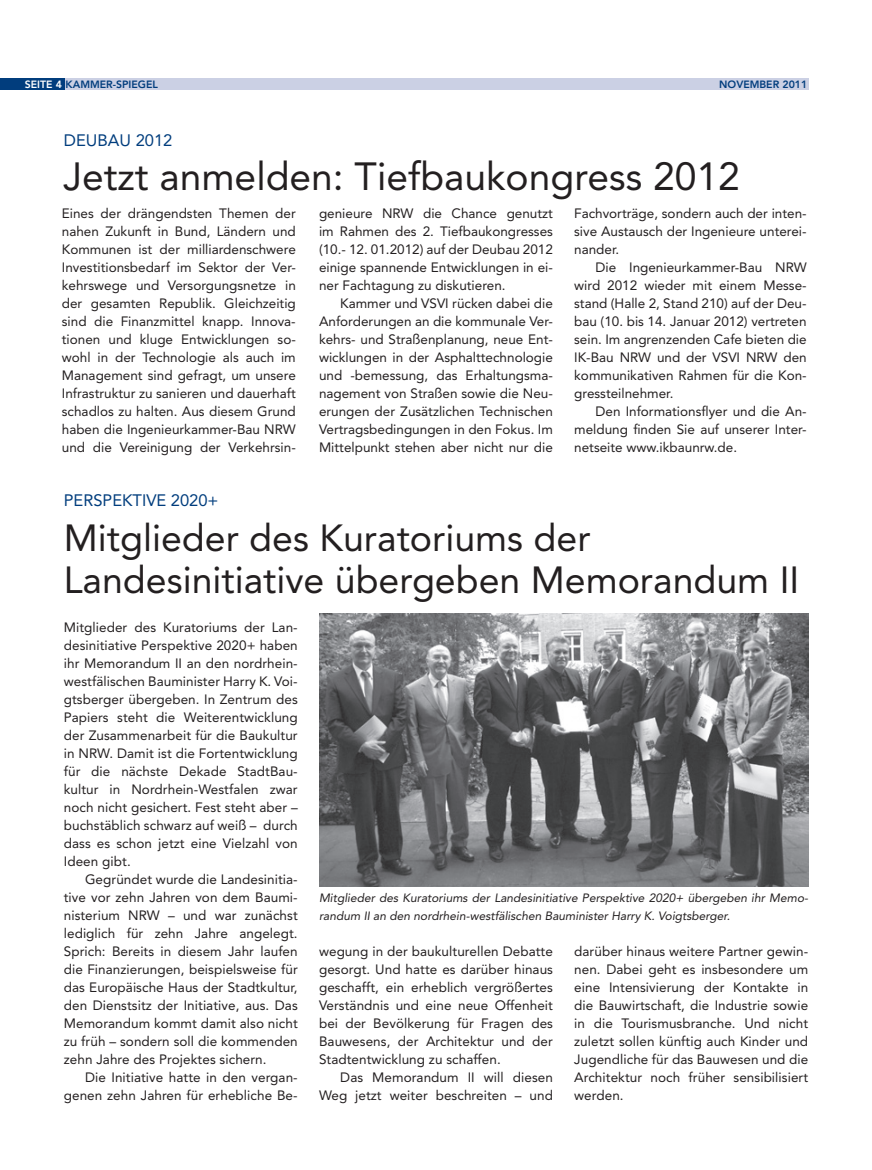
<style>
.page{position:relative;width:872px;height:1170px;background:#fff}
.page>*{position:absolute;margin:0;border:0;box-sizing:border-box;transform-origin:0 0}
.t1{font:39px "Avenir LT Std";color:#231f20}
.t2{font:37.5px/42px "Avenir LT Std";color:#231f20}
.t3{font:16.5px "Avenir LT Std";color:#013d7d}
.t4{font:13.5px/18px "Avenir LT Std";color:#231f20;text-align:justify}
.t5{font:italic 12px/18px "Avenir LT Std";color:#231f20}
.t6{font:800 10.5px "Avenir LT Std";color:#013d7d}
.s1{color:#fff}
</style>
<div class="page">
<div style="left:63px;top:79px;width:745px;height:11px;background:#cbd0e4"></div>
<div style="left:0;top:79px;width:64px;height:11px;background:#013d7d"></div>
<img style="left:319px;top:614px;width:489px;height:272px">
<p class="t6" style="left:25px;top:78px;width:135px"><span class="s1">SEITE 4</span> KAMMER-SPIEGEL</p>
<p class="t6" style="left:719px;top:78px;width:33px">NOVEMBER</p>
<p class="t6" style="left:782px;top:78px;width:26px">2011</p>
<p class="t3" style="left:64px;top:130px;width:110px">DEU BAU 2012</p>
<h1 class="t1" style="left:63px;top:154px;width:678px">Jetzt anmelden: Tiefbaukongress 2012</h1>
<p class="t4" style="left:62px;top:204px;width:235px">Eines der drängendsten Themen der nahen Zukunft in Bund, Ländern und Kommunen ist der milliardenschwere I nvestitionsbedarf im Sektor der Ver&shy;kehrswege und Versorgungsnetze in der gesamten Republik. Gleichzeitig sind die Finanzmittel knapp. I nnova&shy;tionen und kluge Entwicklungen so&shy;wohl in der Technologie als auch im Management sind gefragt, um unsere I nfrastruktur zu sanieren und dauerhaft schadlos zu halten. Aus diesem Grund haben die I ngenieurkammer-Bau NRW und die Vereinigung der Verkehrsin-</p>
<p class="t4" style="left:319px;top:204px;width:235px">genieure NRW die Chance genutzt im Rahmen des 2. Tiefbaukongresses (10.- 12. 01.2012) auf der Deubau 2012 einige spannende Entwicklungen in ei&shy;ner Fachtagung zu diskutieren.</p>
<p class="t4" style="left:574px;top:204px;width:234px">Fachvorträge, sondern auch der inten&shy;sive Austausch der I ngenieure unterei&shy;nander.</p>
<p class="t4" style="left:574px;top:258px;width:234px;text-indent:21px">Die I ngenieurkammer-Bau NRW wird 2012 wieder mit einem Messe&shy;stand (Halle 2, Stand 210) auf der Deu&shy;bau (10. bis 14. Januar 2012) vertreten sein. I m angrenzenden Cafe bieten die I K-Bau NRW und der VSVI NRW den kommunikativen Rahmen für die Kon&shy;gressteilnehmer.</p>
<p class="t4" style="left:574px;top:402px;width:234px;text-indent:21px">Den I nformationsflyer und die An&shy;meldung finden Sie auf unserer I nter&shy;netseite www.ikbaunrw.de.</p>
<p class="t4" style="left:319px;top:294px;width:235px;text-indent:21px">Kammer und VSVI rücken dabei die Anforderungen an die kommunale Ver&shy;kehrs- und Straßenplanung, neue Ent&shy;wicklungen in der Asphalttechnologie und -bemessung, das Erhaltungsma&shy;nagement von Straßen sowie die Neu&shy;erungen der Zusätzlichen Technischen Vertragsbedingungen in den Fokus. I m Mittelpunkt stehen aber nicht nur die</p>
<p class="t3" style="left:64px;top:490px;width:156px">Persp ektive 2020+</p>
<h2 class="t2" style="left:64px;top:517px;width:723px">Mitglieder des Kuratoriums der<br>Landesinitiative übergeben Memorandum II</h2>
<p class="t4" style="left:64px;top:618px;width:235px">Mitglieder des Kuratoriums der Lan&shy;desinitiative Perspektive 2020+ haben ihr Memorandum II an den nordrhein&shy;westfälischen Bauminister H arry K. Voi&shy;gtsberger übergeben. I n Zentrum des Papiers steht die Weiterentwicklung der Zusammenarbeit für die Baukultur in NRW. Damit ist die Fortentwicklung für die nächste Dekade StadtBau&shy;kultur in Nordrhein-Westfalen zwar noch nicht gesichert. Fest steht aber – buchstäblich schwarz auf weiß – durch dass es schon jetzt eine Vielzahl von Ideen gibt.</p>
<p class="t4" style="left:64px;top:870px;width:235px;text-indent:21px">Gegründet wurde die Landesinitia&shy;tive vor zehn Jahren von dem Baumi&shy;nisterium NRW – und war zunächst lediglich für zehn Jahre angelegt.<br>Sprich: Bereits in diesem Jahr laufen die Finanzierungen, beispielsweise für das Europäische H aus der Stadtkultur, den Dienstsitz der I nitiative, aus. Das Memorandum kommt damit also nicht zu früh – sondern soll die kommenden zehn Jahre des Projektes sichern.</p>
<p class="t4" style="left:64px;top:1068px;width:235px;text-align:right">Die I nitiative hatte in den vergan&shy;genen zehn Jahren für erhebliche Be-</p>
<p class="t5" style="left:319px;top:889px;width:490px">Mitglieder des Kuratoriums der Landesinitiative Perspektive 2020+ übergeben ihr Memo&shy;randum II an den nordrhein-westfälischen Bauminister Harry K. Voigtsberger.</p>
<p class="t4" style="left:319px;top:942px;width:235px">wegung in der baukulturellen Debatte gesorgt. U nd hatte es darüber hinaus geschafft, ein erheblich vergrößertes Verständnis und eine neue Offenheit bei der Bevölkerung für Fragen des Bauwesens, der Architektur und der Stadtentwicklung zu schaffen.</p>
<p class="t4" style="left:319px;top:1068px;width:235px;text-align:right">Das Memorandum II will diesen<br>Weg jetzt weiter beschreiten – und</p>
<p class="t4" style="left:574px;top:942px;width:235px">darüber hinaus weitere Partner gewin&shy;nen. Dabei geht es insbesondere um eine I ntensivierung der Kontakte in die Bauwirtschaft, die I ndustrie sowie in die Tourismusbranche. U nd nicht zuletzt sollen künftig auch Kinder und Jugendliche für das Bauwesen und die Architektur noch früher sensibilisiert werden.</p>
</div>
